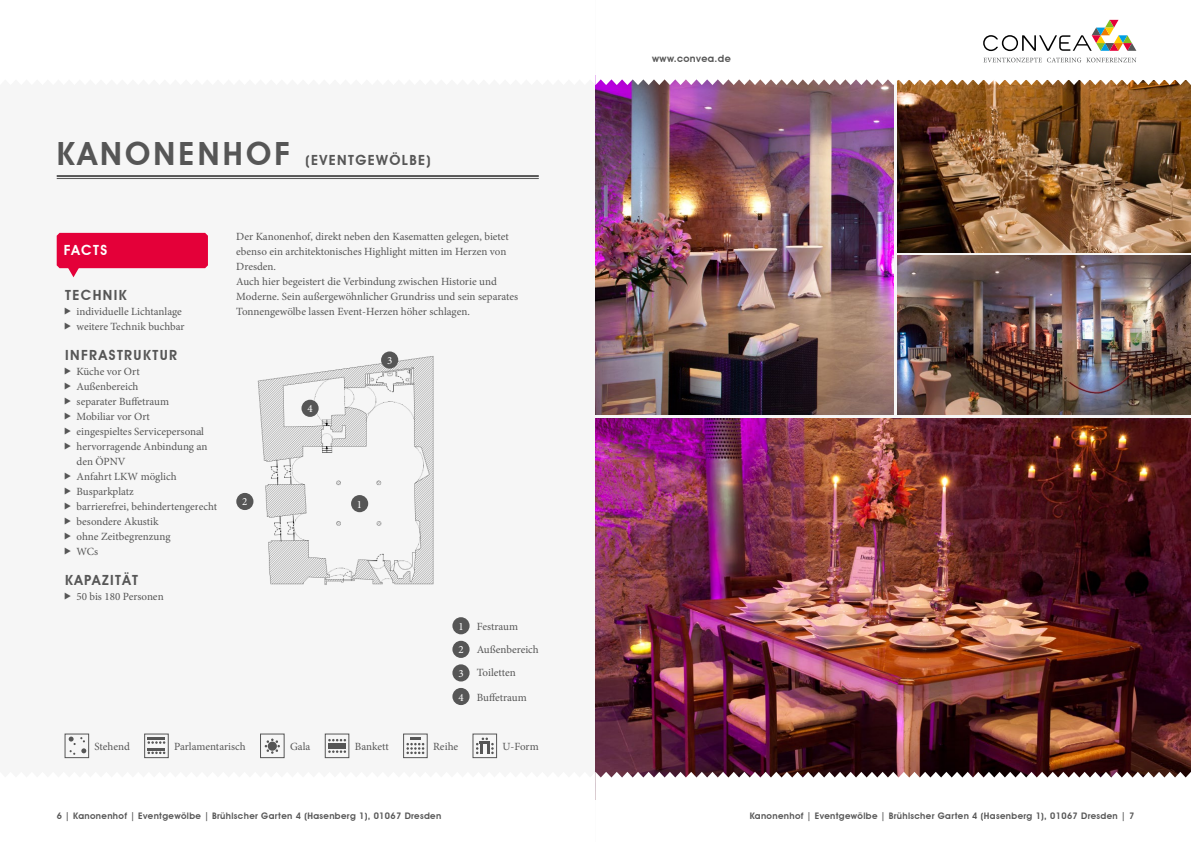
<style>
.page{position:relative;width:1191px;height:842px;background:#f0f0f0}
.page>*{position:absolute;margin:0;border:0;box-sizing:border-box;transform-origin:0 0}
.t1{font:600 32px "Avant Garde IT Cby BT";letter-spacing:.1em;color:#565656}
.t2{font:600 14px "Avant Garde IT Cby BT";letter-spacing:.1em;color:#565656}
.t3{font:600 14px "Avant Garde IT Cby BT";letter-spacing:.09em;color:#fff}
.t4{font:11px/15px "Minion Pro";color:#565656}
.t5{font:11px/23.6px "Minion Pro";color:#fff}
.t6{font:600 10px "Avant Garde IT Cby BT";letter-spacing:.04em;color:#565656}
.t7{font:600 9px "Avant Garde IT Cby BT";letter-spacing:.04em;color:#565656}
</style>
<div class="page">
<hr style="left:57px;top:178px;width:482px;height:1px;background:#565656">
<hr style="left:57px;top:175px;width:482px;height:2px;background:#565656">
<svg style="left:57px;top:233px;width:151px;height:44px"></svg>
<div style="left:65px;top:734px;width:24px;height:24px;border:1px solid #565656"></div>
<svg style="left:69px;top:736px;width:17px;height:19px"></svg>
<div style="left:403px;top:734px;width:24px;height:24px;border:1px solid #565656"></div>
<svg style="left:406px;top:737px;width:18px;height:17px"></svg>
<div style="left:473px;top:734px;width:24px;height:24px;border:1px solid #565656"></div>
<svg style="left:476px;top:737px;width:18px;height:17px"></svg>
<div style="left:144px;top:734px;width:24px;height:24px;border:1px solid #565656"></div>
<hr style="left:147px;top:737px;width:18px;height:3px;background:#565656">
<svg style="left:147px;top:741px;width:18px;height:13px"></svg>
<div style="left:325px;top:734px;width:24px;height:24px;border:1px solid #565656"></div>
<div style="left:328px;top:743px;width:18px;height:6px;background:#565656"></div>
<svg style="left:328px;top:739px;width:18px;height:2px"></svg>
<svg style="left:328px;top:750px;width:18px;height:3px"></svg>
<div style="left:260px;top:734px;width:24px;height:24px;border:1px solid #565656"></div>
<svg style="left:265px;top:738px;width:15px;height:16px"></svg>
<div style="left:198px;top:337px;width:241px;height:253px;background:#f6f6f6"></div>
<img style="left:248px;top:352px;width:186px;height:233px">
<div style="left:351px;top:495px;width:17px;height:17px;background:#565656;border-radius:50%"></div>
<div style="left:301px;top:400px;width:18px;height:17px;background:#565656;border-radius:50%"></div>
<div style="left:236px;top:493px;width:17px;height:17px;background:#565656;border-radius:50%"></div>
<div style="left:452px;top:641px;width:17px;height:17px;background:#565656;border-radius:50%"></div>
<div style="left:452px;top:617px;width:17px;height:17px;background:#565656;border-radius:50%"></div>
<div style="left:452px;top:664px;width:17px;height:17px;background:#565656;border-radius:50%"></div>
<div style="left:452px;top:688px;width:17px;height:17px;background:#565656;border-radius:50%"></div>
<div style="left:381px;top:351px;width:17px;height:18px;background:#565656;border-radius:50%"></div>
<img style="left:595px;top:419px;width:596px;height:353px">
<img style="left:897px;top:85px;width:294px;height:167px">
<img style="left:897px;top:256px;width:294px;height:158px">
<img style="left:595px;top:85px;width:298px;height:329px">
<div style="left:0;top:772px;width:595px;height:70px;background:#fff"></div>
<div style="left:595px;top:772px;width:596px;height:70px;background:#fff"></div>
<div style="left:0;top:0;width:595px;height:85px;background:#fff"></div>
<div style="left:595px;top:0;width:596px;height:85px;background:#fff"></div>
<svg style="left:983px;top:20px;width:153px;height:31px"></svg>
<svg style="left:983px;top:58px;width:153px;height:4px"></svg>
<h1 class="t1" style="left:57px;top:134px;width:234px">KANONENHOF</h1>
<p class="t2" style="left:305px;top:152px;width:127px">(EVENTGEWÖLBE)</p>
<p class="t3" style="left:64px;top:241px;width:45px">FACTS</p>
<p class="t2" style="left:65px;top:287px;width:63px">TECHNIK</p>
<p class="t4" style="left:77px;top:304px;width:109px">individuelle Lichtanlage weitere Technik buchbar</p>
<p class="t2" style="left:65px;top:347px;width:114px">INFRASTRUKTUR</p>
<p class="t4" style="left:76px;top:364px;width:142px">Küche vor Ort<br>Außenbereich<br>separater Buffetraum<br>Mobiliar vor Ort<br>eingespieltes Servicepersonal hervorragende Anbindung an den ÖPNV<br>Anfahrt LKW möglich<br>Busparkplatz<br>barrierefrei, behindertengerecht besondere Akustik<br>ohne Zeitbegrenzung<br>WCs</p>
<p class="t2" style="left:65px;top:572px;width:74px">KAPAZITÄT</p>
<p class="t4" style="left:77px;top:589px;width:89px">50 bis 180 Personen</p>
<p class="t4" style="left:236px;top:229px;width:283px">Der Kanonenhof, direkt neben den Kasematten gelegen, bietet ebenso ein architektonisches Highlight mitten im Herzen von Dresden.<br>Auch hier begeistert die Verbindung zwischen Historie und Moderne. Sein außergewöhnlicher Grundriss und sein separates Tonnengewölbe lassen Event-Herzen höher schlagen.</p>
<p class="t5" style="left:242px;top:490px;width:7px">2</p>
<p class="t5" style="left:307px;top:397px;width:7px">4</p>
<p class="t5" style="left:387px;top:349px;width:7px">3</p>
<p class="t5" style="left:357px;top:492px;width:7px">1</p>
<p class="t5" style="left:458px;top:614px;width:7px">1</p>
<p class="t5" style="left:458px;top:638px;width:7px">2</p>
<p class="t5" style="left:458px;top:662px;width:7px">3<br>4</p>
<p class="t4" style="left:477px;top:619px;width:43px">Festraum</p>
<p class="t4" style="left:477px;top:661px;width:51px;line-height:24.1px">Toiletten<br>Buffetraum</p>
<p class="t4" style="left:477px;top:642px;width:63px">Außenbereich</p>
<p class="t4" style="left:95px;top:739px;width:37px">Stehend</p>
<p class="t4" style="left:174px;top:739px;width:73px">Parlamentarisch</p>
<p class="t4" style="left:290px;top:739px;width:22px">Gala</p>
<p class="t4" style="left:355px;top:739px;width:36px">Bankett</p>
<p class="t4" style="left:433px;top:739px;width:27px">Reihe</p>
<p class="t4" style="left:502px;top:739px;width:38px">U-Form</p>
<p class="t6" style="left:652px;top:53px;width:80px">www.convea.de</p>
<p class="t7" style="left:57px;top:810px;width:386px">6 | Kanonenhof | Eventgewölbe | Brühlscher Garten 4 (Hasenberg 1), 01067 Dresden</p>
<p class="t7" style="left:749px;top:810px;width:386px">Kanonenhof | Eventgewölbe | Brühlscher Garten 4 (Hasenberg 1), 01067 Dresden | 7</p>
</div>
